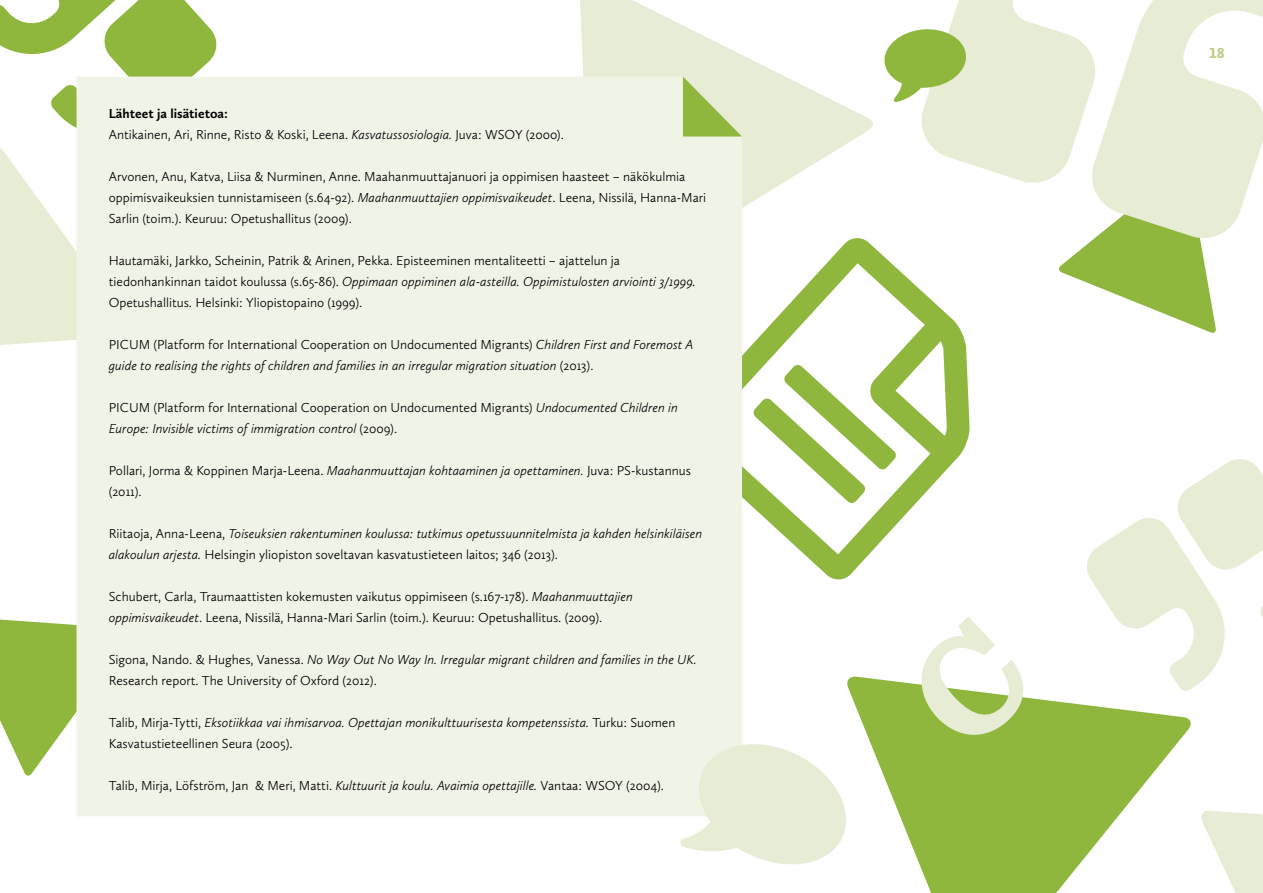
<style>
.page{position:relative;width:1263px;height:893px;background:#fff}
.page>*{position:absolute;margin:0;border:0;box-sizing:border-box;transform-origin:0 0}
.t1{font:900 15px "Calluna Sans";color:#bdd08b}
.t2{font:300 13.5px/21px "Calluna Sans";color:#000}
.t3{font:italic 300 13.5px/21px "Calluna Sans";color:#000}
.s1{font-weight:700}
.s2{font-style:italic}
.s3{font-style:normal}
</style>
<div class="page">
<svg style="left:0;top:0;width:219px;height:141px"></svg>
<svg style="left:0;top:147px;width:77px;height:205px"></svg>
<svg style="left:579px;top:0;width:294px;height:208px"></svg>
<svg style="left:1201px;top:810px;width:62px;height:83px"></svg>
<svg style="left:0;top:616px;width:77px;height:161px"></svg>
<svg style="left:742px;top:238px;width:228px;height:342px"></svg>
<div style="left:77px;top:77px;width:665px;height:739px;background:#f0f4e6"></div>
<svg style="left:683px;top:77px;width:59px;height:60px;background:#bbd289"></svg>
<svg style="left:847px;top:676px;width:344px;height:217px;fill:#8fb73e"></svg>
<svg style="left:1058px;top:243px;width:158px;height:90px"></svg>
<svg style="left:917px;top:0;width:346px;height:243px;fill:#e7edd5"></svg>
<svg style="left:1084px;top:459px;width:179px;height:233px"></svg>
<svg style="left:916px;top:617px;width:112px;height:124px"></svg>
<svg style="left:680px;top:736px;width:175px;height:137px"></svg>
<svg style="left:884px;top:28px;width:83px;height:74px"></svg>
<p class="t2" style="left:109px;top:102px;width:457px"><span class="s1">Lähteet ja lisätietoa:<br></span>Antikainen, Ari, Rinne, Risto &amp; Koski, Leena. <span class="s2">Kasvatussosiologia.</span> Juva: WSOY (2000).</p>
<p class="t2" style="left:109px;top:165px;width:599px">Arvonen, Anu, Katva, Liisa &amp; Nurminen, Anne. Maahanmuuttajanuori ja oppimisen haasteet – näkökulmia oppimisvaikeuksien tunnistamiseen (s.64-92). <span class="s2">Maahanmuuttajien oppimisvaikeudet</span>. Leena, Nissilä, Hanna-Mari<br>Sarlin (toim.). Keuruu: Opetushallitus (2009).</p>
<p class="t2" style="left:109px;top:249px;width:589px">Hautamäki, Jarkko, Scheinin, Patrik &amp; Arinen, Pekka. Episteeminen mentaliteetti – ajattelun ja tiedonhankinnan taidot koulussa (s.65-86). <span class="s2">Oppimaan oppiminen ala-asteilla. Oppimistulosten arviointi 3/1999.<br></span>Opetushallitus. Helsinki: Yliopistopaino (1999).</p>
<p class="t3" style="left:109px;top:333px;width:586px"><span class="s3">PICUM (Platform for International Cooperation on Undocumented Migrants)</span> Children First and Foremost A guide to realising the rights of children and families in an irregular migration situation <span class="s3">(2013).</span></p>
<p class="t2" style="left:109px;top:396px;width:571px">PICUM (Platform for International Cooperation on Undocumented Migrants) <span class="s2">Undocumented Children in<br>Europe: Invisible victims of immigration control</span> (2009).</p>
<p class="t2" style="left:109px;top:459px;width:584px">Pollari, Jorma &amp; Koppinen Marja-Leena. <span class="s2">Maahanmuuttajan kohtaaminen ja opettaminen.</span> Juva: PS-kustannus (2011).</p>
<p class="t3" style="left:109px;top:522px;width:595px"><span class="s3">Riitaoja, Anna-Leena,</span> Toiseuksien rakentuminen koulussa: tutkimus opetussuunnitelmista ja kahden helsinkiläisen alakoulun arjesta. <span class="s3">Helsingin yliopiston soveltavan kasvatustieteen laitos; 346 (2013).</span></p>
<p class="t2" style="left:109px;top:585px;width:526px">Schubert, Carla, Traumaattisten kokemusten vaikutus oppimiseen (s.167-178). <span class="s2">Maahanmuuttajien oppimisvaikeudet</span>. Leena, Nissilä, Hanna-Mari Sarlin (toim.). Keuruu: Opetushallitus. (2009).</p>
<p class="t2" style="left:109px;top:648px;width:590px">Sigona, Nando. &amp; Hughes, Vanessa. <span class="s2">No Way Out No Way In. Irregular migrant children and families in the UK.<br></span>Research report. The University of Oxford (2012).</p>
<p class="t3" style="left:109px;top:711px;width:568px"><span class="s3">Talib, Mirja-Tytti,</span> Eksotiikkaa vai ihmisarvoa. Opettajan monikulttuurisesta kompetenssista. <span class="s3">Turku: Suomen<br>Kasvatustieteellinen Seura (2005).</span></p>
<p class="t2" style="left:109px;top:774px;width:557px">Talib, Mirja, Löfström, Jan &amp; Meri, Matti. <span class="s2">Kulttuurit ja koulu. Avaimia opettajille.</span> Vantaa: WSOY (2004).</p>
<p class="t1" style="left:1209px;top:44px;width:17px">18</p>
</div>
